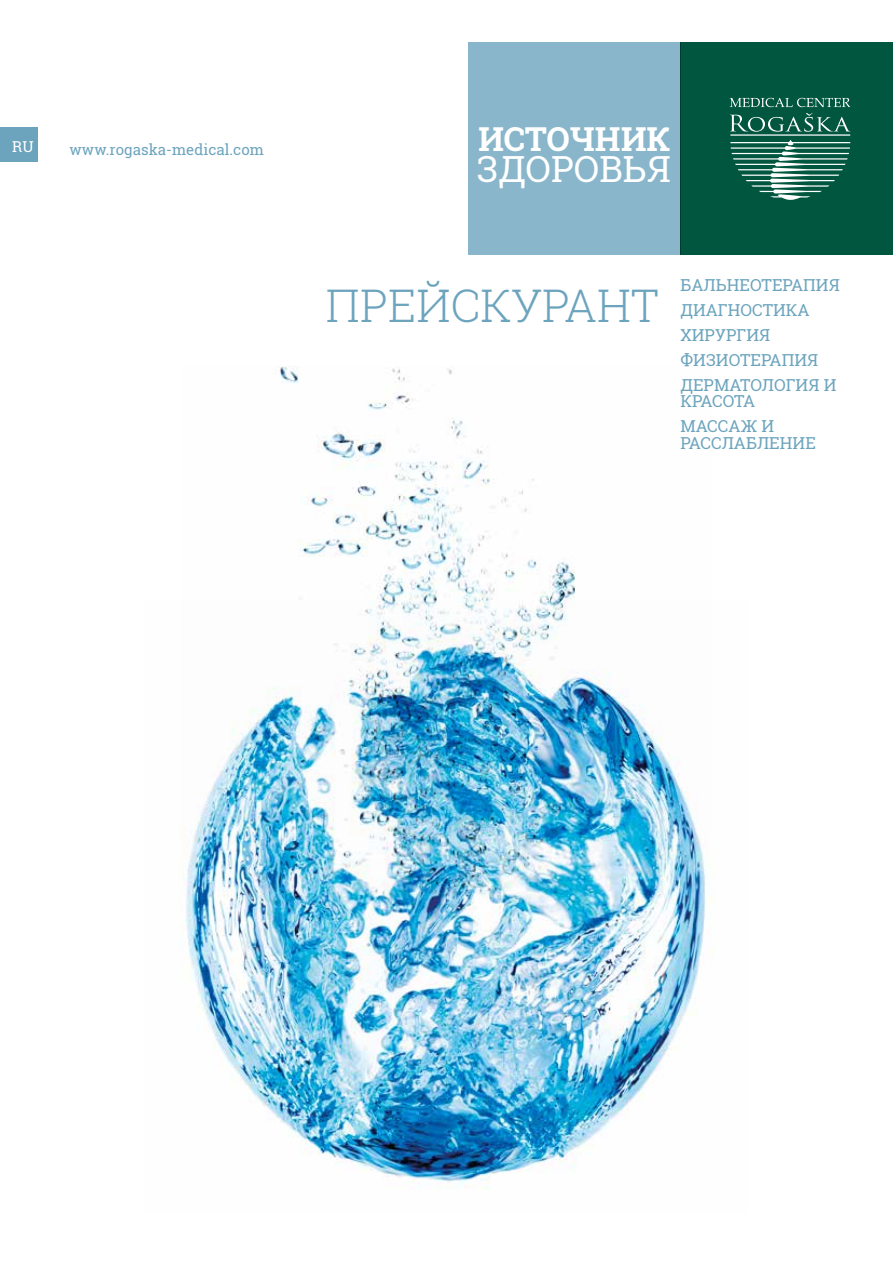
<style>
.page{position:relative;width:893px;height:1263px;background:#fff}
.page>*{position:absolute;margin:0;border:0;box-sizing:border-box;transform-origin:0 0}
.t1{font:300 45px "Roboto Slab";color:#6ca4bd}
.t2{font:36px "Roboto Slab";color:#fff}
.t3{font:700 33px "Roboto Slab";color:#fff}
.t4{font:16.5px/25px "Roboto Slab";letter-spacing:.005em;color:#6ca4bd}
.t5{font:15px "Roboto Slab";letter-spacing:.005em;color:#6ca4bd}
.t6{font:15px "Roboto Slab";color:#fff}
</style>
<div class="page">
<div style="left:680px;top:43px;width:213px;height:212px;background:#00563e"></div>
<div style="left:468px;top:43px;width:212px;height:212px;background:#89b6ca"></div>
<div style="left:0;top:127px;width:38px;height:34px;background:#6ca4bd"></div>
<svg style="left:730px;top:98px;width:120px;height:9px"></svg>
<svg style="left:730px;top:113px;width:120px;height:87px"></svg>
<img style="left:220px;top:896px;width:493px;height:293px">
<img style="left:183px;top:366px;width:528px;height:682px">
<img style="left:183px;top:367px;width:528px;height:532px">
<p class="t6" style="left:12px;top:136px;width:23px">RU</p>
<p class="t5" style="left:70px;top:139px;width:196px">www.rogaska-medical.com</p>
<h3 class="t3" style="left:478px;top:116px;width:194px">ИСТОЧНИК</h3>
<h2 class="t2" style="left:477px;top:145px;width:196px">ЗДОРОВЬЯ</h2>
<h1 class="t1" style="left:326px;top:275px;width:335px">ПРЕЙСКУРАНТ</h1>
<p class="t4" style="left:680px;top:272px;width:161px">БАЛЬНЕОТЕРАПИЯ<br>ДИАГНОСТИКА<br>ХИРУРГИЯ<br>ФИЗИОТЕРАПИЯ<br>ДЕРМАТОЛОГИЯ И</p>
<p class="t4" style="left:680px;top:389px;width:95px">КРАСОТА<br>МАССАЖ И</p>
<p class="t4" style="left:680px;top:430px;width:137px">РАССЛАБЛЕНИЕ</p>
</div>
